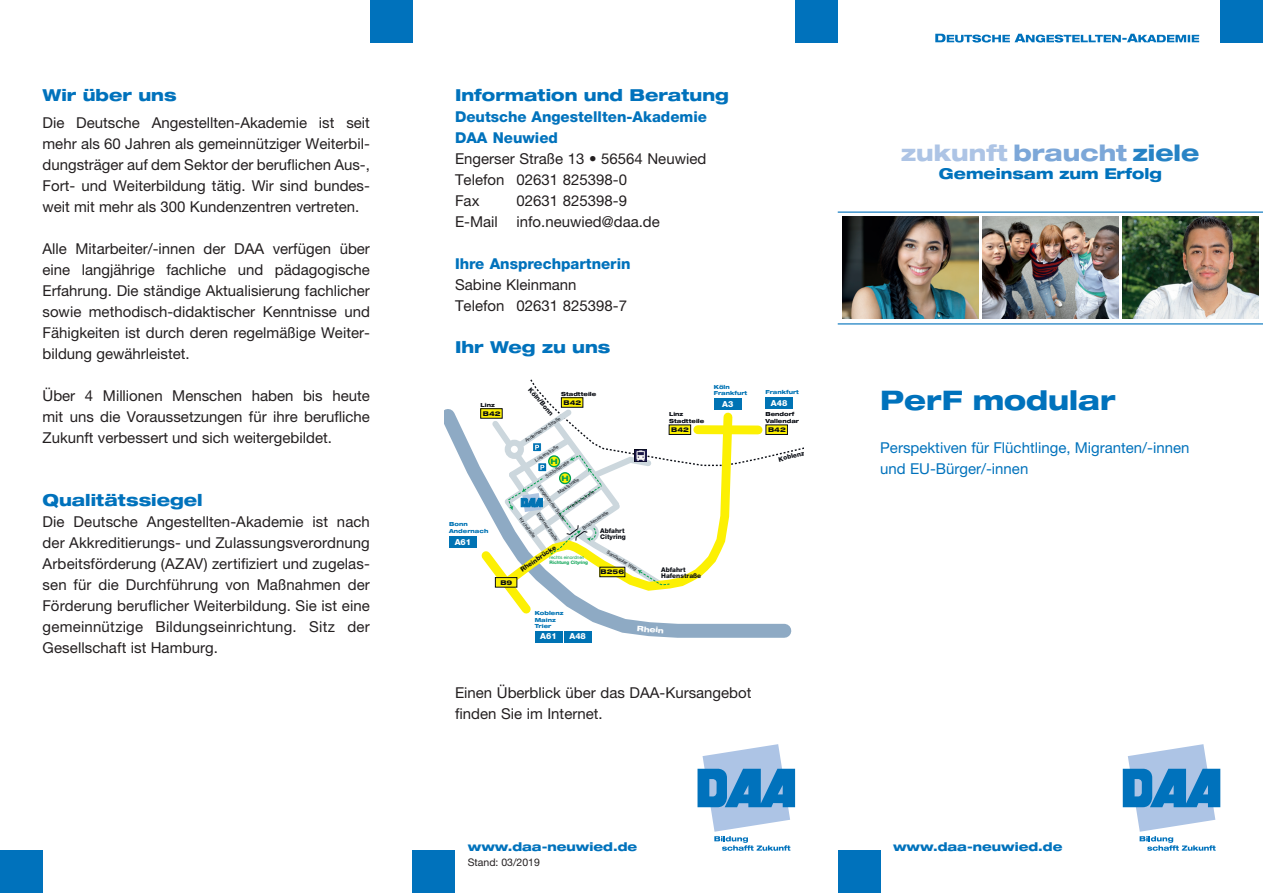
<style>
.page{position:relative;width:1263px;height:893px;background:#fff}
.page>*{position:absolute;margin:0;border:0;box-sizing:border-box;transform-origin:0 0}
.t1{font:800 expanded 27px "Helvetica Neue LT Pro";color:#0072bc}
.t2{font:800 expanded 22.5px "Helvetica Neue LT Pro";color:#adc4e5}
.Text{font:800 expanded 16.5px "Helvetica Neue LT Pro";color:#0072bc}
.Text-2{font:15px/21px "Helvetica Neue LT Pro";color:#231f20;text-align:justify}
.Plain_Text{font:15px/21px "Helvetica Neue LT Pro";color:#231f20}
.t3{font:15px "Helvetica Neue LT Pro";color:#0072bc}
.Plain_Text-2{font:800 15px "Helvetica Neue LT Pro";color:#0072bc}
.t4{font:800 expanded 15px "Helvetica Neue LT Pro";color:#0072bc}
.t5{font:800 expanded 12px "Helvetica Neue LT Pro";color:#0072bc}
.t6{font:10.5px "Helvetica Neue LT Pro";color:#231f20}
.t7{font:800 8.4px "Helvetica Neue LT Pro";color:#fff}
.t8{font:800 expanded 7.5px "Helvetica Neue LT Pro";color:#fff}
.t9{font:800 expanded 7.5px "Helvetica Neue LT Pro";color:#00a04e}
.t10{font:800 6.45px/6.4px "Helvetica Neue LT Pro";letter-spacing:-.005em;color:#0a0d14}
.t11{font:800 expanded 6.45px "Helvetica Neue LT Pro";color:#0a0d14}
.t12{font:800 expanded 5.55px/6.8px "Helvetica Neue LT Pro";color:#0073b4}
.t13{font:800 expanded 5.55px/6.8px "Helvetica Neue LT Pro";color:#0a0d14}
.t14{font:4.65px "Helvetica Neue LT Pro";color:#0a0d14}
.t15{font:700 4.65px/4.7px "Helvetica Neue LT Pro";color:#00a04e}
.s1{font-weight:400}
.s2{color:#7ca7d8}
.s3{color:#2783c5}
</style>
<div class="page">
<div style="left:1220px;top:0;width:43px;height:43px;background:#0072bc"></div>
<svg style="left:935px;top:34px;width:264px;height:9px"></svg>
<div style="left:0;top:850px;width:43px;height:43px;background:#0072bc"></div>
<div style="left:838px;top:850px;width:42px;height:43px;background:#0072bc"></div>
<svg style="left:1123px;top:744px;width:97px;height:106px"></svg>
<svg style="left:697px;top:744px;width:98px;height:106px"></svg>
<div style="left:795px;top:0;width:43px;height:43px;background:#0072bc"></div>
<div style="left:370px;top:0;width:42px;height:43px;background:#0072bc"></div>
<div style="left:413px;top:850px;width:42px;height:43px;background:#0072bc"></div>
<hr style="left:838px;top:212px;width:425px;height:1px;background:#0072bc">
<hr style="left:838px;top:323px;width:425px;height:1px;background:#0072bc">
<img style="left:982px;top:217px;width:136px;height:102px">
<img style="left:1123px;top:217px;width:136px;height:102px">
<img style="left:842px;top:217px;width:136px;height:102px">
<svg style="left:444px;top:409px;width:348px;height:234px"></svg>
<div style="left:564px;top:631px;width:27px;height:11px;background:#0073b4"></div>
<div style="left:449px;top:536px;width:28px;height:12px;background:#0073b4"></div>
<div style="left:535px;top:631px;width:27px;height:11px;background:#0073b4"></div>
<svg style="left:474px;top:379px;width:330px;height:242px"></svg>
<p class="Text" style="left:43px;top:85px;width:136px">Wir über uns</p>
<p class="Text-2" style="left:43px;top:112px;width:329px">Die Deutsche Angestellten-Akademie ist seit mehr als 60 Jahren als gemeinnütziger Weiterbil&shy;dungsträger auf dem Sektor der beruflichen Aus-, Fort- und Weiterbildung tätig. Wir sind bundes&shy;weit mit mehr als 300 Kundenzentren vertreten.</p>
<p class="Text-2" style="left:43px;top:238px;width:329px">Alle Mitarbeiter/-innen der DAA verfügen über eine langjährige fachliche und pädagogische Erfahrung. Die ständige Aktualisierung fachlicher sowie methodisch-didaktischer Kenntnisse und Fähigkeiten ist durch deren regelmäßige Weiter&shy;bildung gewährleistet.</p>
<p class="Text-2" style="left:43px;top:385px;width:329px">Über 4 Millionen Menschen haben bis heute mit uns die Voraussetzungen für ihre berufliche Zukunft verbessert und sich weitergebildet.</p>
<p class="Text" style="left:43px;top:490px;width:162px">Qualitätssiegel</p>
<p class="Text-2" style="left:43px;top:511px;width:329px">Die Deutsche Angestellten-Akademie ist nach der Akkreditierungs- und Zulassungsverordnung Arbeitsförderung (AZAV) zertifiziert und zugelas&shy;sen für die Durchführung von Maßnahmen der Förderung beruflicher Weiterbildung. Sie ist eine gemeinnützige Bildungseinrichtung. Sitz der Gesellschaft ist Hamburg.</p>
<p class="Text" style="left:455px;top:85px;width:275px">Information und Beratung</p>
<p class="Plain_Text-2" style="left:455px;top:108px;width:253px">Deutsche Angestellten-Akademie</p>
<p class="Plain_Text-2" style="left:455px;top:129px;width:104px">DAA Neuwied</p>
<p class="Plain_Text" style="left:455px;top:148px;width:253px">Engerser Straße 13 • 56564 Neuwied</p>
<p class="Plain_Text" style="left:455px;top:169px;width:174px">Telefon 02631 825398-0</p>
<p class="Plain_Text" style="left:455px;top:190px;width:26px">Fax</p>
<p class="Plain_Text" style="left:516px;top:190px;width:112px">02631 825398-9</p>
<p class="Plain_Text" style="left:455px;top:211px;width:206px">E-Mail info.neuwied@daa.de</p>
<p class="Plain_Text-2" style="left:455px;top:255px;width:177px">Ihre Ansprechpartnerin</p>
<p class="Plain_Text" style="left:455px;top:274px;width:123px">Sabine Kleinmann</p>
<p class="Plain_Text" style="left:455px;top:295px;width:174px">Telefon 02631 825398-7</p>
<p class="Text" style="left:455px;top:337px;width:157px">Ihr Weg zu uns</p>
<p class="t13" style="left:481px;top:401px;width:16px">Linz</p>
<p class="t11" style="left:483px;top:409px;width:19px">B42</p>
<p class="t12" style="left:449px;top:521px;width:41px">Bonn<br>Andernach</p>
<p class="t7" style="left:455px;top:537px;width:18px">A61</p>
<p class="t10" style="left:532px;top:387px;width:36px;rotate:49deg">Köln/Bonn</p>
<p class="t13" style="left:561px;top:390px;width:37px">Stadtteile</p>
<p class="t11" style="left:563px;top:398px;width:19px">B42</p>
<p class="t14" style="left:524px;top:439px;width:43px;rotate:-34deg">Andernacher Straße</p>
<p class="t14" style="left:534px;top:458px;width:28px;rotate:-32deg">Luisenstraße</p>
<p class="t9" style="left:550px;top:457px;width:9px">H</p>
<p class="t14" style="left:544px;top:474px;width:29px;rotate:-33deg">Schloßstraße</p>
<p class="t9" style="left:561px;top:473px;width:9px">H</p>
<p class="t14" style="left:556px;top:491px;width:26px;rotate:-35deg">Marktstraße</p>
<p class="t14" style="left:541px;top:484px;width:44px;rotate:54deg">Langendorfer Straße</p>
<p class="t14" style="left:566px;top:506px;width:33px;rotate:-34deg">Friedrichstraße</p>
<p class="t14" style="left:581px;top:526px;width:32px;rotate:-34deg">Brückenstraße</p>
<p class="t14" style="left:609px;top:549px;width:36px;rotate:31deg">Sandkauler Weg</p>
<p class="t14" style="left:540px;top:511px;width:35px;rotate:56deg">Engerser Straße</p>
<p class="t14" style="left:523px;top:516px;width:25px;rotate:53deg">Kirchstraße</p>
<p class="t10" style="left:600px;top:527px;width:27px">Abfahrt<br>Cityring</p>
<p class="t10" style="left:519px;top:567px;width:43px;rotate:-34deg">Rheinbrücke</p>
<p class="t15" style="left:549px;top:555px;width:40px"><span class="s1">rechts einordnen<br></span>Richtung Cityring</p>
<p class="t11" style="left:601px;top:568px;width:25px">B256</p>
<p class="t11" style="left:500px;top:578px;width:13px">B9</p>
<p class="t13" style="left:669px;top:410px;width:37px">Linz<br>Stadtteile</p>
<p class="t12" style="left:714px;top:383px;width:35px">Köln<br>Frankfurt</p>
<p class="t7" style="left:722px;top:399px;width:13px">A3</p>
<p class="t12" style="left:765px;top:389px;width:35px">Frankfurt</p>
<p class="t13" style="left:765px;top:410px;width:35px">Bendorf<br>Vallendar</p>
<p class="t7" style="left:771px;top:398px;width:18px">A48</p>
<p class="t11" style="left:671px;top:425px;width:19px">B42</p>
<p class="t11" style="left:768px;top:425px;width:19px">B42</p>
<p class="t10" style="left:661px;top:566px;width:42px">Abfahrt<br>Hafenstraße</p>
<p class="t10" style="left:778px;top:456px;width:28px;rotate:-14deg">Koblenz</p>
<p class="t12" style="left:535px;top:609px;width:30px">Koblenz<br>Mainz<br>Trier</p>
<p class="t7" style="left:540px;top:631px;width:18px">A61</p>
<p class="t7" style="left:569px;top:631px;width:18px">A48</p>
<p class="t8" style="left:637px;top:624px;width:28px;rotate:4deg">Rhein</p>
<p class="Plain_Text" style="left:455px;top:682px;width:298px">Einen Überblick über das DAA-Kursangebot finden Sie im Internet.</p>
<p class="t2" style="left:901px;top:138px;width:300px">zukunft <span class="s2">braucht</span> <span class="s3">ziele</span></p>
<p class="t4" style="left:939px;top:164px;width:225px">Gemeinsam zum Erfolg</p>
<p class="t1" style="left:880px;top:383px;width:237px">PerF modular</p>
<p class="t3" style="left:880px;top:438px;width:311px">Perspektiven für Flüchtlinge, Migranten/-innen</p>
<p class="t3" style="left:880px;top:459px;width:150px">und EU-Bürger/-innen</p>
<p class="t5" style="left:468px;top:838px;width:171px">www.daa-neuwied.de</p>
<p class="t5" style="left:893px;top:838px;width:171px">www.daa-neuwied.de</p>
<p class="t6" style="left:468px;top:855px;width:74px">Stand: 03/2019</p>
</div>
